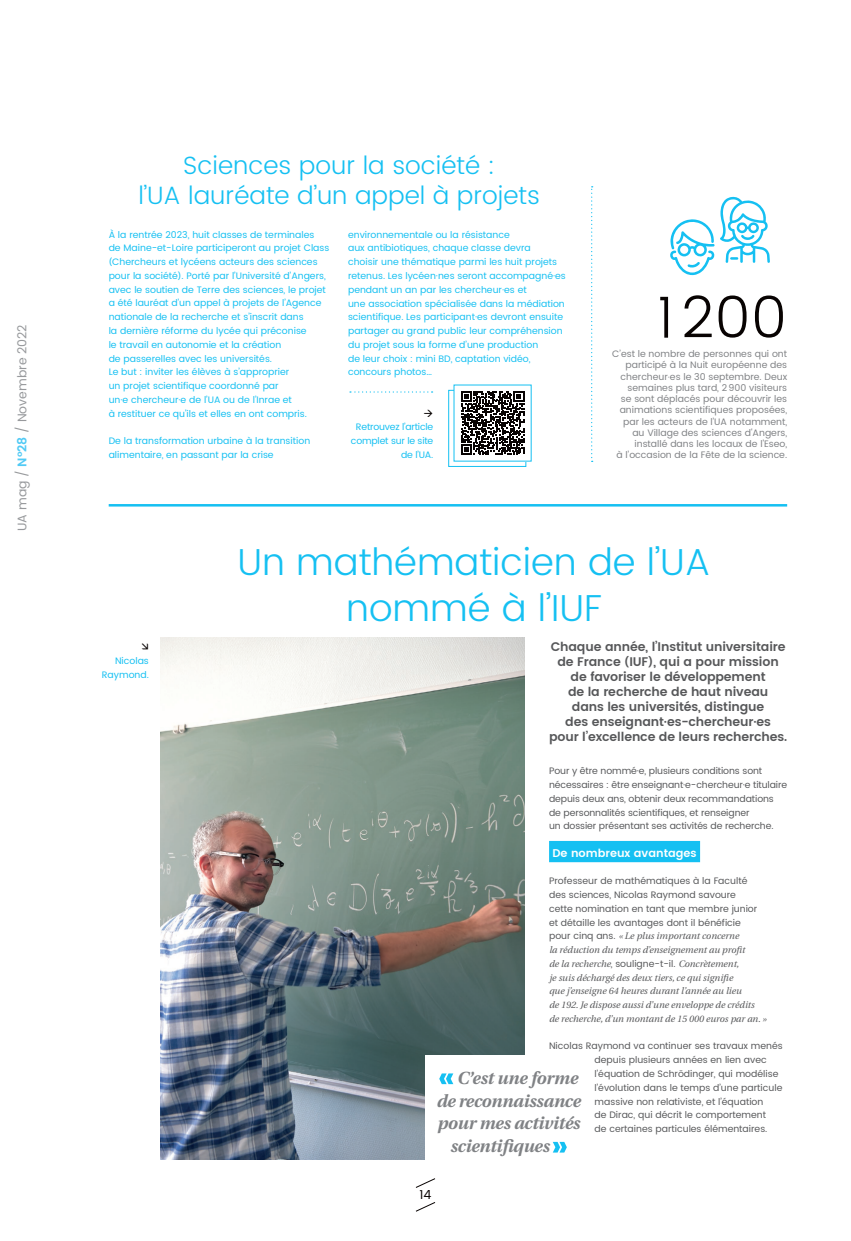
<style>
.page{position:relative;width:851px;height:1241px;background:#fff}
.page>*{position:absolute;margin:0;border:0;box-sizing:border-box;transform-origin:0 0}
.t1{font:300 57.5px "UA Poppins Texte";color:#080302}
.t2{font:300 37.5px/45px "UA Poppins Texte";color:#15c0f2;text-align:center}
.t3{font:300 25px/30px "UA Poppins Texte";color:#15c0f2;text-align:center}
.t4{font:italic 700 17.5px "UA Poppins Texte";letter-spacing:-.01em;color:#808285}
.t5{font:600 12.5px/15px "UA Poppins Texte";letter-spacing:-.01em;color:#57585a;text-align:center}
.t6{font:12.5px "UA Poppins Texte";color:#97999c}
.t7{font:12.5px "UA Poppins Texte";color:#080302}
.t8{font:600 11.25px "UA Poppins Texte";color:#fff}
.t9{font:9.38px/13.8px "UA Poppins Texte";color:#15c0f2}
.t10{font:9.38px/13.8px "UA Poppins Texte";color:#57585a}
.t11{font:italic 9.38px/13.8px "UA Poppins Texte";color:#57585a}
.t12{font:9.38px/11.2px "UA Poppins Texte";color:#808285;text-align:right}
.t13{font:9.38px/13.8px "UA Poppins Texte";letter-spacing:-.02em;color:#15c0f2;text-align:right}
.s1{font-weight:600;color:#51caf5}
.s2{font-style:normal}
</style>
<div class="page">
<img style="left:161px;top:637px;width:363px;height:522px">
<hr style="left:109px;top:504px;width:678px;height:2px;background:#15c0f2">
<svg style="left:350px;top:391px;width:82px;height:1px"></svg>
<div style="left:448px;top:390px;width:78px;height:76px;background:linear-gradient(to right,#fff,#fff);border:1px solid #15c0f2"></div>
<div style="left:454px;top:385px;width:77px;height:76px;background:#fff"></div>
<svg style="left:461px;top:391px;width:63px;height:64px"></svg>
<div style="left:549px;top:840px;width:151px;height:22px;background:#15c0f2"></div>
<svg style="left:720px;top:196px;width:49px;height:67px"></svg>
<svg style="left:670px;top:219px;width:44px;height:56px"></svg>
<svg style="left:591px;top:186px;width:1px;height:276px"></svg>
<div style="left:426px;top:1054px;width:165px;height:108px;background:#fff"></div>
<svg style="left:439px;top:1073px;width:14px;height:10px"></svg>
<svg style="left:553px;top:1141px;width:13px;height:11px"></svg>
<svg style="left:415px;top:1178px;width:20px;height:10px"></svg>
<svg style="left:415px;top:1202px;width:21px;height:9px"></svg>
<h3 class="t6" style="left:13px;top:531px;width:208px;rotate:-90deg">UA mag / <span class="s1">N°28</span> / Novembre 2022</h3>
<h3 class="t6" style="left:13px;top:520px;width:179px;rotate:-90deg">UA mag / <span class="s1">N°27</span> / Juillet 2022</h3>
<h3 class="t3" style="left:138px;top:151px;width:403px">Sciences pour la société :<br>l’UA lauréate d’un appel à projets</h3>
<p class="t9" style="left:109px;top:228px;width:222px">À la rentrée 2023, huit classes de terminales<br>de Maine-et-Loire participeront au projet Class (Chercheurs et lycéens acteurs des sciences pour la société). Porté par l’Université d’Angers, avec le soutien de Terre des sciences, le projet a été lauréat d’un appel à projets de l’Agence nationale de la recherche et s’inscrit dans<br>la dernière réforme du lycée qui préconise<br>le travail en autonomie et la création<br>de passerelles avec les universités.<br>Le but : inviter les élèves à s’approprier<br>un projet scientifique coordonné par<br>un∙e chercheur∙e de l’UA ou de l’Inrae et<br>à restituer ce qu'ils et elles en ont compris.</p>
<p class="t9" style="left:109px;top:434px;width:203px">De la transformation urbaine à la transition alimentaire, en passant par la crise</p>
<p class="t9" style="left:348px;top:228px;width:219px">environnementale ou la résistance<br>aux antibiotiques, chaque classe devra<br>choisir une thématique parmi les huit projets retenus. Les lycéen∙nes seront accompagné∙es pendant un an par les chercheur∙es et<br>une association spécialisée dans la médiation scientifique. Les participant∙es devront ensuite partager au grand public leur compréhension du projet sous la forme d’une production<br>de leur choix : mini BD, captation vidéo, concours photos…</p>
<p class="t13" style="left:351px;top:420px;width:84px">Retrouvez l’article complet sur le site de l’UA.</p>
<h1 class="t1" style="left:656px;top:276px;width:132px">1200</h1>
<p class="t12" style="left:612px;top:348px;width:176px">C’est le nombre de personnes qui ont participé à la Nuit européenne des chercheur·es le 30 septembre. Deux semaines plus tard, 2900 visiteurs<br>se sont déplacés pour découvrir les animations scientifiques proposées, par les acteurs de l’UA notamment, au Village des sciences d'Angers, installé dans les locaux de l'Eseo,<br>à l’occasion de la Fête de la science.</p>
<p class="t9" style="left:102px;top:654px;width:49px;text-align:right">Nicolas<br>Raymond.</p>
<h2 class="t2" style="left:237px;top:541px;width:474px">Un mathématicien de l’UA nommé à l’IUF</h2>
<p class="t5" style="left:549px;top:638px;width:239px">Chaque année, l’Institut universitaire de France (IUF), qui a pour mission de favoriser le développement<br>de la recherche de haut niveau<br>dans les universités, distingue<br>des enseignant∙es-chercheur∙es pour l’excellence de leurs recherches.</p>
<p class="t10" style="left:549px;top:764px;width:239px">Pour y être nommé∙e, plusieurs conditions sont nécessaires : être enseignant∙e-chercheur∙e titulaire depuis deux ans, obtenir deux recommandations de personnalités scientifiques, et renseigner<br>un dossier présentant ses activités de recherche.</p>
<p class="t8" style="left:552px;top:844px;width:146px">De nombreux avantages</p>
<p class="t11" style="left:549px;top:873px;width:219px"><span class="s2">Professeur de mathématiques à la Faculté<br>des sciences, Nicolas Raymond savoure<br>cette nomination en tant que membre junior et détaille les avantages dont il bénéficie<br>pour cinq ans.</span> « Le plus important concerne<br>la réduction du temps d’enseignement au profit<br>de la recherche<span class="s2">, souligne-t-il.</span> Concrètement,<br>je suis déchargé des deux tiers, ce qui signifie<br>que j’enseigne 64 heures durant l’année au lieu<br>de 192. Je dispose aussi d’une enveloppe de crédits<br>de recherche, d’un montant de 15 000 euros par an. »</p>
<p class="t10" style="left:594px;top:1039px;width:189px;text-indent:-46px">Nicolas Raymond va continuer ses travaux menés depuis plusieurs années en lien avec l’équation de Schrödinger, qui modélise l’évolution dans le temps d’une particule massive non relativiste, et l’équation<br>de Dirac, qui décrit le comportement<br>de certaines particules élémentaires.</p>
<h3 class="t4" style="left:456px;top:1063px;width:122px">C’est une forme</h3>
<h3 class="t4" style="left:436px;top:1086px;width:145px">de reconnaissance</h3>
<h3 class="t4" style="left:437px;top:1108px;width:144px">pour mes activités</h3>
<h3 class="t4" style="left:450px;top:1131px;width:101px">scientifiques</h3>
<h3 class="t7" style="left:419px;top:1185px;width:13px">14</h3>
</div>
